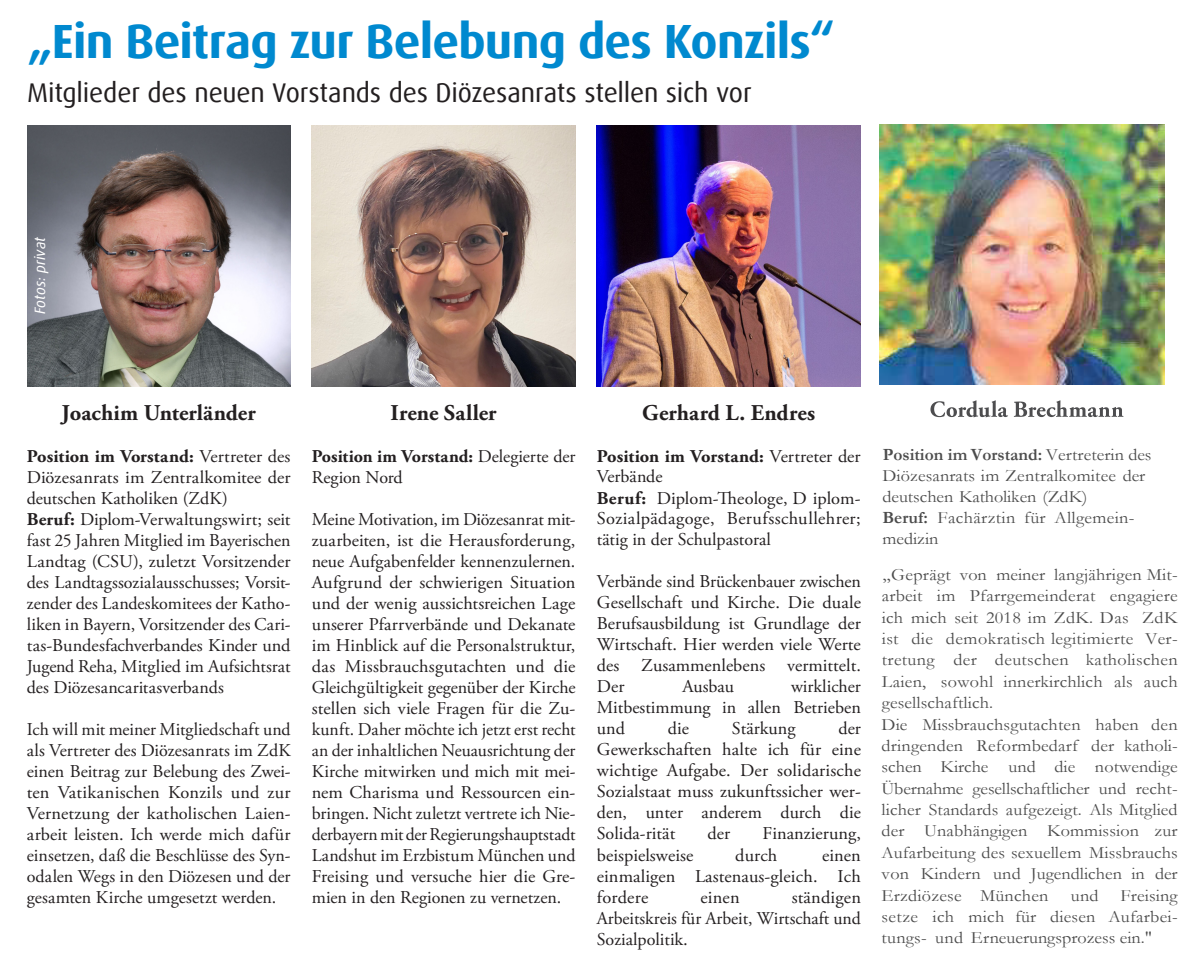
<style>
.page{position:relative;width:1196px;height:979px;background:#fff}
.page>*{position:absolute;margin:0;border:0;box-sizing:border-box;transform-origin:0 0}
.INH_Head_32_Blau{font:700 48px "Dax Offc Pro";letter-spacing:-.015em;color:#0089cf}
.INH_Subhead_18{font:27px "Dax Offc Pro";letter-spacing:-.005em;color:#231f20}
.INH_Zwischentittel_1{font:700 22.5px "Adobe Garamond Pro";color:#231f20}
.Fliesstext_ohne_Einz{font:700 22.5px "Adobe Garamond Pro";letter-spacing:.005em;color:#231f20}
.INH_Fliesstext{font:18px/21px "Adobe Garamond Pro";color:#231f20;text-align:justify}
.Fliesstext_ohne_Einz-2{font:18px/21px "Adobe Garamond Pro";color:#231f20;text-align:justify}
.t1{font:17.25px/21.3px "Garamond";letter-spacing:.01em;color:#4c4c4c;scale:1.05 1}
.Bildtext_x12{font:italic 15px "Dax Offc Pro";letter-spacing:-.005em;color:#fff}
.s1{font-weight:700}
.s2{font-family:"Minion Pro"}
</style>
<div class="page">
<img style="left:28px;top:125px;width:262px;height:261px">
<img style="left:312px;top:125px;width:263px;height:261px">
<img style="left:596px;top:125px;width:264px;height:261px">
<img style="left:879px;top:124px;width:285px;height:260px">
<svg style="left:930px;top:400px;width:193px;height:17px"></svg>
<p class="INH_Head_32_Blau" style="left:27px;top:11px;width:809px">„Ein Beitrag zur Belebung des Konzils“</p>
<p class="INH_Subhead_18" style="left:27px;top:75px;width:726px">Mitglieder des neuen Vorstands des Diözesanrats stellen sich vor</p>
<p class="Bildtext_x12" style="left:30px;top:314px;width:79px;rotate:-90deg">Fotos: privat</p>
<p class="INH_Zwischentittel_1" style="left:62px;top:399px;width:196px">Joachim Unterländer</p>
<p class="INH_Fliesstext" style="left:27px;top:446px;width:265px"><span class="s1">Position im Vorstand:</span> Vertreter des Diözesanrats im Zentralkomitee der deutschen Katholiken (ZdK)</p>
<p class="INH_Fliesstext" style="left:27px;top:509px;width:265px"><span class="s1">Beruf:</span> Diplom-Verwaltungswirt; seit fast 25 Jahren Mitglied im Bayerischen Landtag (CSU), zuletzt Vorsitzender des Landtagssozialausschusses; Vorsit&shy;zender des Landeskomitees der Katho&shy;liken in Bayern, Vorsitzender des Cari&shy;tas-Bundesfachverbandes Kinder und Jugend Reha, Mitglied im Aufsichtsrat des Diözesancaritasverbands</p>
<p class="INH_Fliesstext" style="left:27px;top:719px;width:265px">Ich will mit meiner Mitgliedschaft und als Vertreter des Diözesanrats im ZdK einen Beitrag zur Belebung des Zwei&shy;ten Vatikanischen Konzils und zur Vernetzung der katholischen Laien&shy;arbeit leisten. Ich werde mich dafür einsetzen, daß die Beschlüsse des Syn&shy;odalen Wegs in den Diözesen und der gesamten Kirche umgesetzt werden.</p>
<p class="INH_Zwischentittel_1" style="left:390px;top:399px;width:108px">Irene Saller</p>
<p class="INH_Fliesstext" style="left:312px;top:446px;width:265px"><span class="s1">Position im Vorstand:</span> Delegierte der<br>Region Nord</p>
<p class="INH_Fliesstext" style="left:312px;top:509px;width:265px">Meine Motivation, im Diözesanrat mit&shy;zuarbeiten, ist die Herausforderung, neue Aufgabenfelder kennenzulernen.<br>Aufgrund der schwierigen Situation und der wenig aussichtsreichen Lage unserer Pfarrverbände und Dekanate im Hinblick auf die Personalstruktur, das Missbrauchsgutachten und die Gleichgültigkeit gegenüber der Kirche stellen sich viele Fragen für die Zu&shy;kunft. Daher möchte ich jetzt erst recht an der inhaltlichen Neuausrichtung der Kirche mitwirken und mich mit mei&shy;nem Charisma und Ressourcen ein&shy;bringen. Nicht zuletzt vertrete ich Nie&shy;derbayern mit der Regierungshauptstadt Landshut im Erzbistum München und Freising und versuche hier die Gre&shy;mien in den Regionen zu vernetzen.</p>
<p class="Fliesstext_ohne_Einz" style="left:642px;top:399px;width:174px">Gerhard L. Endres</p>
<p class="Fliesstext_ohne_Einz-2" style="left:597px;top:446px;width:265px;text-align:left"><span class="s1">Position im Vorstand:</span> Vertreter der<br>Verbände<br><span class="s1">Beruf:</span> Diplom-Theologe, D iplom-<br>Sozialpädagoge, Berufsschullehrer; tätig in der Schulpastoral</p>
<p class="Fliesstext_ohne_Einz-2" style="left:597px;top:572px;width:266px">Verbände sind Brückenbauer zwischen Gesellschaft und Kirche. Die duale Berufsausbildung ist Grundlage der Wirtschaft. Hier werden viele Werte des Zusammenlebens vermittelt.<br>Der</p>
<p class="Fliesstext_ohne_Einz-2" style="left:597px;top:677px;width:265px;text-indent:194px">wirklicher Mitbestimmung in allen Betrieben und</p>
<p class="Fliesstext_ohne_Einz-2" style="left:682px;top:677px;width:53px">Ausbau</p>
<p class="Fliesstext_ohne_Einz-2" style="left:597px;top:719px;width:266px;text-indent:242px">der Gewerkschaften halte ich für eine wichtige Aufgabe. Der solidarische Sozialstaat muss zukunftssicher wer&shy;den, unter anderem durch die Solida-rität</p>
<p class="Fliesstext_ohne_Einz-2" style="left:668px;top:719px;width:23px">die</p>
<p class="Fliesstext_ohne_Einz-2" style="left:732px;top:719px;width:65px">Stärkung</p>
<p class="Fliesstext_ohne_Einz-2" style="left:707px;top:824px;width:24px">der</p>
<p class="Fliesstext_ohne_Einz-2" style="left:762px;top:824px;width:100px">Finanzierung,</p>
<p class="Fliesstext_ohne_Einz-2" style="left:597px;top:845px;width:98px">beispielsweise</p>
<p class="Fliesstext_ohne_Einz-2" style="left:735px;top:845px;width:43px">durch</p>
<p class="Fliesstext_ohne_Einz-2" style="left:597px;top:845px;width:265px;text-indent:225px">einen einmaligen Lastenaus-gleich. Ich fordere</p>
<p class="Fliesstext_ohne_Einz-2" style="left:597px;top:887px;width:266px;text-indent:195px">ständigen Arbeitskreis für Arbeit, Wirtschaft und Sozialpolitik<span class="s2">.</span></p>
<p class="Fliesstext_ohne_Einz-2" style="left:700px;top:887px;width:41px">einen</p>
<p class="t1" style="left:882px;top:443px;width:258px"><span class="s1">Position im Vorstand:</span> Vertreterin des<br>Diözesanrats im Zentralkomitee der deutschen Katholiken (ZdK)<br><span class="s1">Beruf:</span> Fachärztin für Allgemein&shy;medizin</p>
<p class="t1" style="left:881px;top:563px;width:283px">„Geprägt von meiner langjährigen Mit&shy;arbeit im Pfarrgemeinderat engagiere ich mich seit 2018 im ZdK. Das ZdK ist die demokratisch legitimierte Ver&shy;tretung der deutschen katholischen Laien, sowohl innerkirchlich als auch gesellschaftlich.<br>Die Missbrauchsgutachten haben den dringenden Reformbedarf der katholi&shy;schen Kirche und die notwendige Übernahme gesellschaftlicher und recht&shy;licher Standards aufgezeigt. Als Mitglied der Unabhängigen Kommission zur Aufarbeitung des sexuellem Missbrauchs von Kindern und Jugendlichen in der Erzdiözese München</p>
<p class="t1" style="left:1071px;top:884px;width:28px">und</p>
<p class="t1" style="left:881px;top:884px;width:283px;text-align:justify;text-indent:239px">Freising setze ich mich für diesen Aufarbei&shy;tungs- und Erneuerungsprozess ein."</p>
</div>
